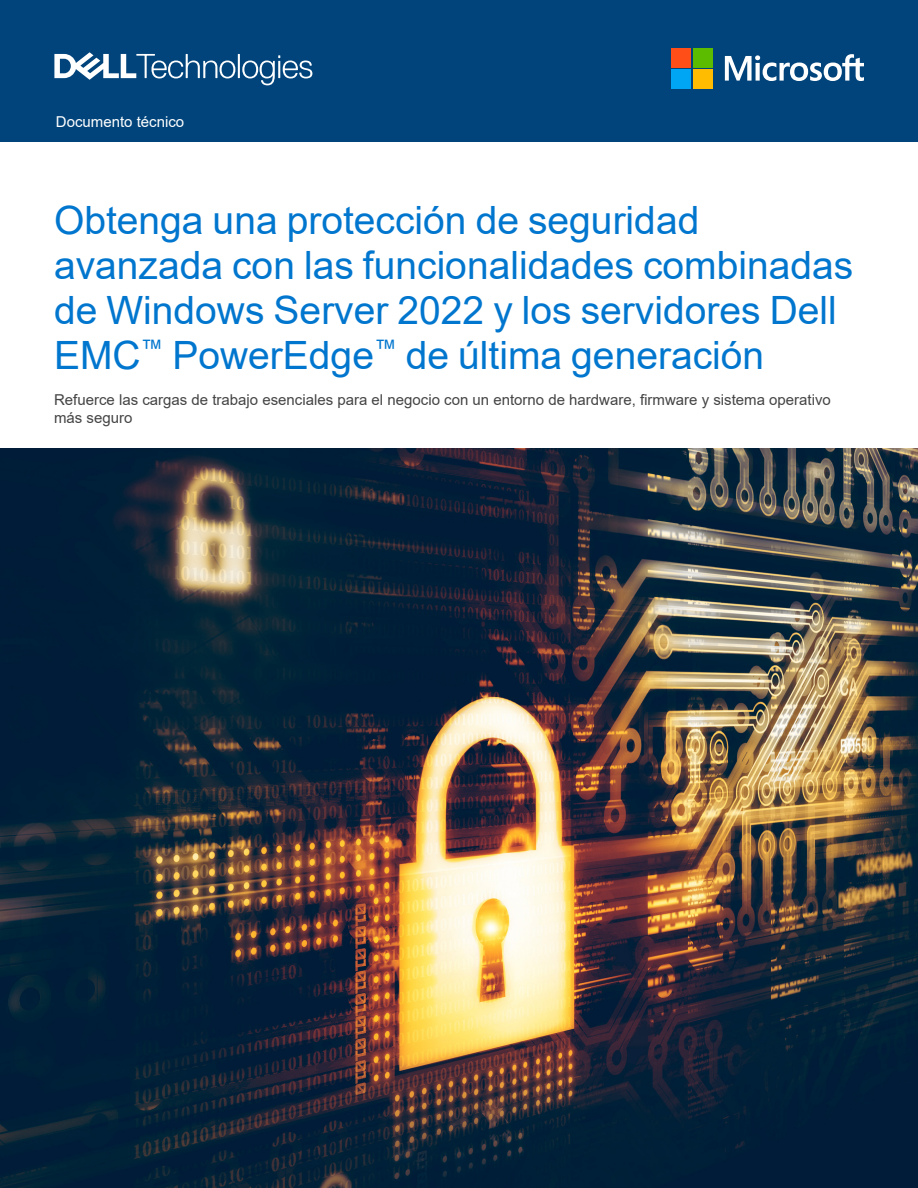
<style>
.page{position:relative;width:918px;height:1188px;background:#fff}
.page>*{position:absolute;margin:0;border:0;box-sizing:border-box;transform-origin:0 0}
.FRONT_PG_Headline_Dell_Blue{font:39px/45px "Arial";color:#0076ce}
.Body_copy_Dell_Dark_Gray_10_12{font:15px/18px "Arial";color:#444}
.t1{font:15px "Arial";color:#fff}
</style>
<div class="page">
<div style="left:0;top:0;width:918px;height:142px;background:#00447b"></div>
<svg style="left:54px;top:52px;width:258px;height:33px"></svg>
<img style="left:0;top:448px;width:918px;height:740px">
<svg style="left:725px;top:54px;width:139px;height:27px"></svg>
<div style="left:672px;top:48px;width:19px;height:19px;background:#ff4e17"></div>
<div style="left:693px;top:48px;width:20px;height:19px;background:#5bbc00"></div>
<div style="left:672px;top:69px;width:19px;height:20px;background:#00a5f3"></div>
<div style="left:693px;top:69px;width:20px;height:20px;background:#ffbc00"></div>
<p class="t1" style="left:56px;top:112px;width:130px">Documento técnico</p>
<p class="FRONT_PG_Headline_Dell_Blue" style="left:54px;top:198px;width:801px">Obtenga una protección de seguridad avanzada con las funcionalidades combinadas de Windows Server 2022 y los servidores Dell EMC<sup>™</sup> PowerEdge<sup>™</sup> de última generación</p>
<p class="Body_copy_Dell_Dark_Gray_10_12" style="left:54px;top:391px;width:778px">Refuerce las cargas de trabajo esenciales para el negocio con un entorno de hardware, firmware y sistema operativo más seguro</p>
</div>
